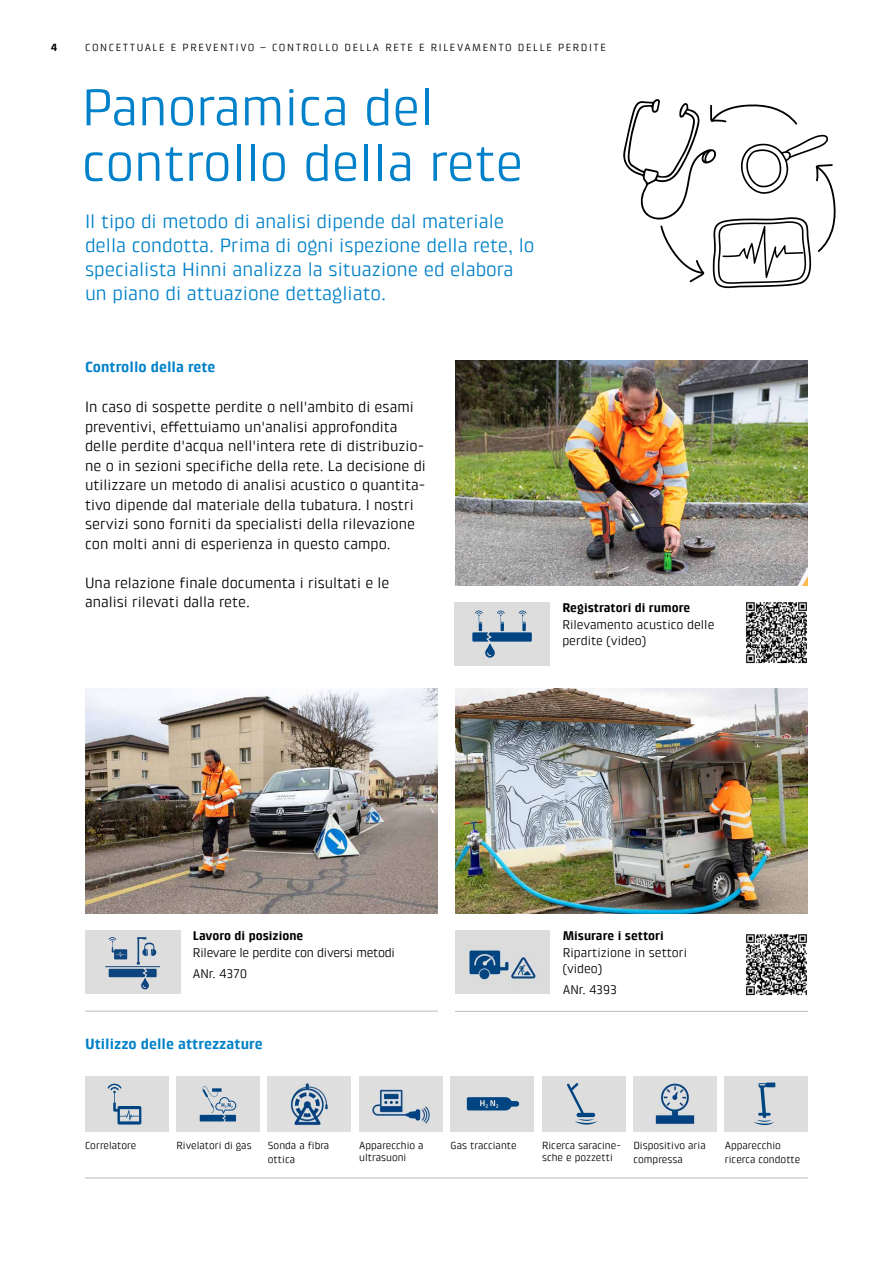
<style>
.page{position:relative;width:893px;height:1263px;background:#fff}
.page>*{position:absolute;margin:0;border:0;box-sizing:border-box;transform-origin:0 0}
.t1{font:52.5px/55.5px "Klintfor BKW";color:#0081c9}
.t2{font:19.5px/24px "Klintfor BKW";color:#0081c9}
.t3{font:15px/19.5px "Klintfor BKW";color:#000}
.t4{font:700 15px "Klintfor BKW";color:#0081c9}
.t5{font:12.75px/16.5px "Klintfor BKW";color:#000}
.t6{font:700 12.75px "Klintfor BKW";color:#000}
.t7{font:12.75px/20.7px "Klintfor BKW";letter-spacing:-.02em;color:#000}
.t8{font:10.5px/14.4px "Klintfor BKW";color:#000}
.t9{font:10.5px "Klintfor BKW";letter-spacing:.15em;color:#000}
.t10{font:700 10.5px "Klintfor BKW";color:#000}
</style>
<div class="page">
<img style="left:85px;top:688px;width:353px;height:225px">
<img style="left:455px;top:360px;width:353px;height:225px">
<img style="left:455px;top:688px;width:353px;height:225px">
<hr style="left:455px;top:1011px;width:94px;height:1px;background:#bcbcbc">
<svg style="left:549px;top:1011px;width:14px;height:1px"></svg>
<hr style="left:563px;top:1011px;width:245px;height:1px;background:#bcbcbc">
<img style="left:455px;top:930px;width:95px;height:64px">
<img style="left:746px;top:934px;width:61px;height:62px">
<div style="left:455px;top:602px;width:95px;height:64px;background:#ddd"></div>
<svg style="left:475px;top:611px;width:8px;height:5px"></svg>
<svg style="left:497px;top:611px;width:8px;height:5px"></svg>
<svg style="left:472px;top:622px;width:60px;height:36px"></svg>
<svg style="left:519px;top:611px;width:8px;height:5px"></svg>
<img style="left:746px;top:602px;width:61px;height:62px">
<hr style="left:85px;top:1011px;width:94px;height:1px;background:#bcbcbc">
<svg style="left:179px;top:1011px;width:14px;height:1px"></svg>
<hr style="left:193px;top:1011px;width:245px;height:1px;background:#bcbcbc">
<div style="left:85px;top:930px;width:95px;height:64px;background:#ddd"></div>
<svg style="left:109px;top:937px;width:48px;height:52px"></svg>
<hr style="left:105px;top:966px;width:55px;height:1px;background:#0e457f">
<div style="left:85px;top:1076px;width:83px;height:55px;background:#ddd"></div>
<svg style="left:107px;top:1084px;width:34px;height:40px"></svg>
<div style="left:176px;top:1076px;width:84px;height:55px;background:#ddd"></div>
<svg style="left:200px;top:1086px;width:36px;height:35px"></svg>
<div style="left:542px;top:1076px;width:83px;height:55px;background:#ddd"></div>
<svg style="left:567px;top:1083px;width:30px;height:41px"></svg>
<img style="left:268px;top:1076px;width:83px;height:55px">
<img style="left:359px;top:1076px;width:83px;height:55px">
<img style="left:633px;top:1076px;width:83px;height:55px">
<div style="left:725px;top:1076px;width:83px;height:55px;background:#ddd"></div>
<svg style="left:754px;top:1082px;width:21px;height:43px"></svg>
<div style="left:451px;top:1076px;width:83px;height:55px;background:#ddd"></div>
<svg style="left:467px;top:1097px;width:52px;height:13px"></svg>
<hr style="left:85px;top:1178px;width:723px;height:1px;background:#bcbcbc">
<svg style="left:623px;top:99px;width:213px;height:189px"></svg>
<p class="t10" style="left:51px;top:41px;width:7px">4</p>
<p class="t9" style="left:85px;top:41px;width:522px">CONCETTUALE E PREVENTIVO – CONTROLLO DELLA RETE E RILEVAMENTO DELLE PERDITE</p>
<h1 class="t1" style="left:82px;top:79px;width:443px">Panoramica del controllo della rete</h1>
<h2 class="t2" style="left:85px;top:209px;width:451px">Il tipo di metodo di analisi dipende dal materiale della condotta. Prima di ogni ispezione della rete, lo specialista Hinni analizza la situazione ed elabora un piano di attuazione dettagliato.</h2>
<p class="t4" style="left:85px;top:358px;width:132px">Controllo della rete</p>
<p class="t3" style="left:85px;top:397px;width:342px">In caso di sospette perdite o nell'ambito di esami preventivi, effettuiamo un'analisi approfondita delle perdite d'acqua nell'intera rete di distribuzio&shy;ne o in sezioni specifiche della rete. La decisione di utilizzare un metodo di analisi acustico o quantita&shy;tivo dipende dal materiale della tubatura. I nostri servizi sono forniti da specialisti della rilevazione con molti anni di esperienza in questo campo.</p>
<p class="t3" style="left:85px;top:573px;width:306px">Una relazione finale documenta i risultati e le analisi rilevati dalla rete.</p>
<p class="t6" style="left:562px;top:601px;width:129px">Registratori di rumore</p>
<p class="t5" style="left:562px;top:616px;width:154px">Rilevamento acustico delle perdite (video)</p>
<p class="t6" style="left:193px;top:929px;width:112px">Lavoro di posizione</p>
<p class="t7" style="left:193px;top:942px;width:203px">Rilevare le perdite con diversi metodi<br>ANr. 4370</p>
<p class="t4" style="left:85px;top:1035px;width:179px">Utilizzo delle attrezzature</p>
<p class="t6" style="left:563px;top:929px;width:103px">Misurare i settori</p>
<p class="t5" style="left:563px;top:944px;width:126px">Ripartizione in settori (video)</p>
<p class="t5" style="left:563px;top:982px;width:56px">ANr. 4393</p>
<p class="t8" style="left:85px;top:1138px;width:53px">Correlatore</p>
<p class="t8" style="left:176px;top:1138px;width:77px">Rivelatori di gas</p>
<p class="t8" style="left:268px;top:1138px;width:63px">Sonda a fibra ottica</p>
<p class="t8" style="left:359px;top:1139px;width:66px;line-height:12px">Apparecchio a ultrasuoni</p>
<p class="t8" style="left:542px;top:1139px;width:80px;line-height:12px">Ricerca saracine&shy;sche e pozzetti</p>
<p class="t8" style="left:633px;top:1138px;width:74px">Dispositivo aria compressa</p>
<p class="t8" style="left:725px;top:1138px;width:77px">Apparecchio ricerca condotte</p>
<p class="t8" style="left:451px;top:1138px;width:67px">Gas tracciante</p>
</div>
